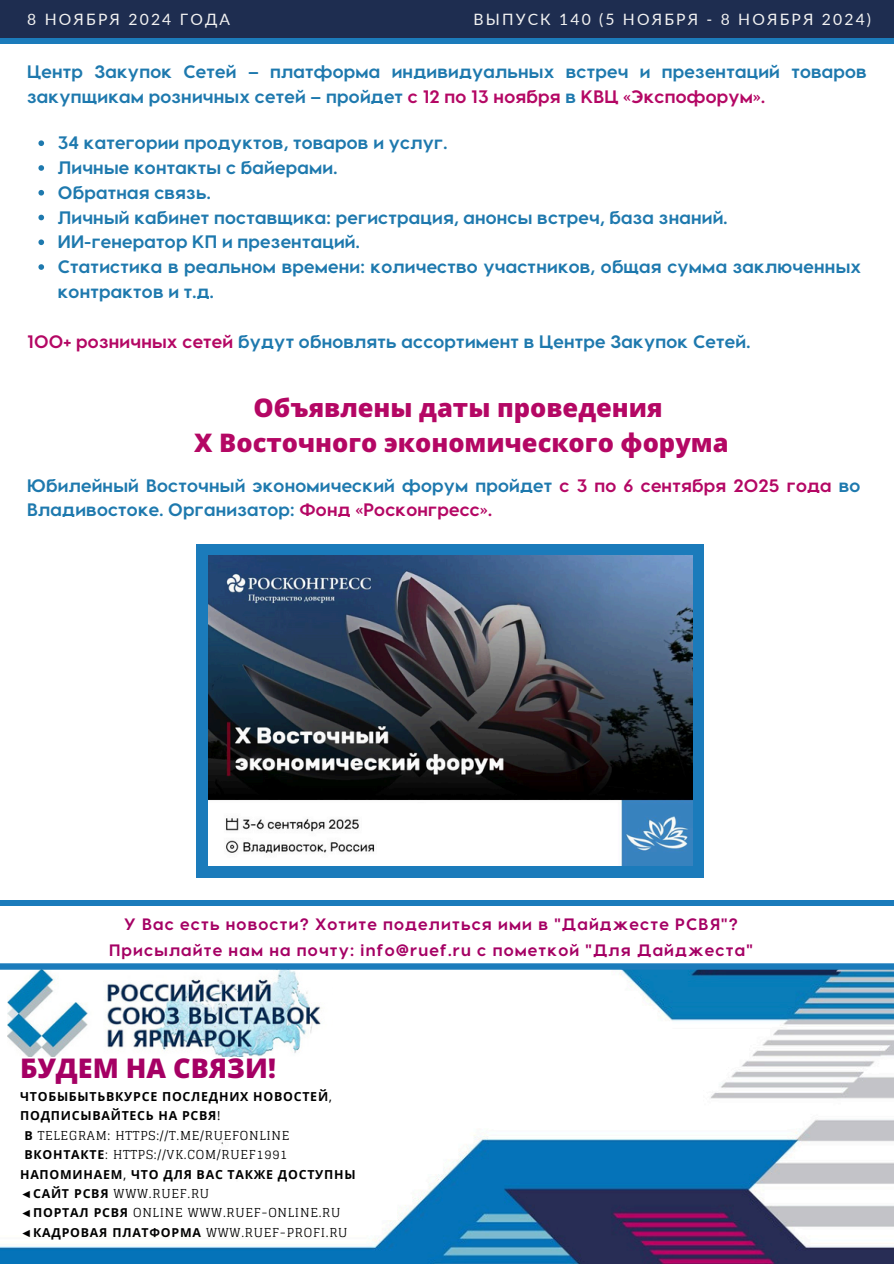
<style>
.page{position:relative;width:894px;height:1264px;background:#fff}
.page>*{position:absolute;margin:0;border:0;box-sizing:border-box;transform-origin:0 0}
.t1{font:800 27px "Open Sans";color:#a50064}
.t2{font:800 25.5px/34.8px "Open Sans";color:#b40764;text-align:center}
.t3{font:700 18px/24.8px "Visby CF";letter-spacing:.015em;color:#1e79ae}
.t4{font:700 16.5px/25.8px "Visby CF";letter-spacing:.07em;color:#a50064;text-align:center}
.t5{font:15.6px "Lato";letter-spacing:.14em;color:#f2f2f2}
.t6{font:12.3px/19.2px "Glegoo";letter-spacing:.06em;color:#000}
.t7{font:700 12.3px "Noto Sans";letter-spacing:.06em;color:#000}
.s1{color:#b40764}
.s2{font-weight:400}
.s3{font-family:"Noto Sans";font-weight:700}
.s4{font-family:"Liberation Serif";font-weight:700}
</style>
<div class="page">
<div style="left:0;top:0;width:893px;height:38px;background:#1e2d50"></div>
<div style="left:0;top:38px;width:893px;height:6px;background:#1b7bbb"></div>
<div style="left:0;top:899px;width:893px;height:6px;background:#1b7bbb"></div>
<img style="left:0;top:963px;width:893px;height:300px">
<img style="left:8px;top:964px;width:324px;height:92px">
<div style="left:196px;top:544px;width:507px;height:333px;background:#1b7bbb"></div>
<img style="left:208px;top:555px;width:484px;height:310px">
<svg style="left:38px;top:140px;width:6px;height:6px"></svg>
<svg style="left:38px;top:165px;width:6px;height:6px"></svg>
<svg style="left:38px;top:190px;width:6px;height:5px"></svg>
<svg style="left:38px;top:215px;width:6px;height:5px"></svg>
<svg style="left:38px;top:239px;width:6px;height:6px"></svg>
<svg style="left:38px;top:264px;width:6px;height:6px"></svg>
<h3 class="t5" style="left:27px;top:10px;width:204px">8 НОЯБРЯ 2024 ГОДА</h3>
<p class="t5" style="left:473px;top:10px;width:399px">ВЫПУСК 140 (5 НОЯБРЯ - 8 НОЯБРЯ 2024)</p>
<p class="t3" style="left:27px;top:58px;width:840px">Центр Закупок Сетей – платформа индивидуальных встреч и презентаций товаров закупщикам розничных сетей – пройдет <span class="s1">с 12 по 13 ноября</span> в <span class="s1">КВЦ «Экспофорум».</span></p>
<h1 class="t3" style="left:58px;top:130px;width:391px">34 категории продуктов, товаров и услуг.</h1>
<p class="t3" style="left:58px;top:154px;width:281px">Личные контакты с байерами.</p>
<p class="t3" style="left:58px;top:179px;width:154px">Обратная связь.</p>
<p class="t3" style="left:58px;top:204px;width:671px">Личный кабинет поставщика: регистрация, анонсы встреч, база знаний.</p>
<p class="t3" style="left:58px;top:229px;width:303px">ИИ-генератор КП и презентаций.</p>
<p class="t3" style="left:58px;top:253px;width:804px">Статистика в реальном времени: количество участников, общая сумма заключенных контрактов и т.д.</p>
<p class="t3" style="left:27px;top:328px;width:724px"><span class="s1">100+ розничных сетей</span> будут обновлять ассортимент в Центре Закупок Сетей.</p>
<p class="t2" style="left:194px;top:389px;width:536px">Объявлены даты проведения<br>Х Восточного экономического форума</p>
<p class="t3" style="left:27px;top:472px;width:834px">Юбилейный Восточный экономический форум пройдет <span class="s1">с 3 по 6 сентября 2025 года</span> во<br>Владивостоке. Организатор: <span class="s1">Фонд «Росконгресс».</span></p>
<p class="t4" style="left:109px;top:910px;width:644px">У Вас есть новости? Хотите поделиться ими в "Дайджесте РСВЯ"?<br>Присылайте нам на почту: info@ruef.ru с пометкой "Для Дайджеста"</p>
<p class="t1" style="left:20px;top:1049px;width:257px">БУДЕМ НА СВЯЗИ!</p>
<p class="t7" style="left:20px;top:1087px;width:313px">ЧТОБЫБЫТЬВКУРСЕ ПОСЛЕДНИХ НОВОСТЕЙ<span class="s2">,</span></p>
<p class="t7" style="left:20px;top:1107px;width:202px">ПОДПИСЫВАЙТЕСЬ НА РСВЯ<span class="s2">!</span></p>
<h3 class="t6" style="left:24px;top:1125px;width:266px"><span class="s3">В</span> TELEGRAM: HTTPS://T.ME/RUEFONLINE<br><span class="s3">ВКОНТАКТЕ</span>: HTTPS://VK.COM/RUEF1991</h3>
<h2 class="t7" style="left:20px;top:1165px;width:337px">НАПОМИНАЕМ<span class="s2">,</span> ЧТО ДЛЯ ВАС ТАКЖЕ ДОСТУПНЫ</h2>
<h3 class="t6" style="left:20px;top:1184px;width:329px"><span class="s4">◄</span><span class="s3">САЙТ РСВЯ</span> WWW.RUEF.RU<br><span class="s4">◄</span><span class="s3">ПОРТАЛ РСВЯ</span> ONLINE WWW.RUEF-ONLINE.RU <span class="s4">◄</span><span class="s3">КАДРОВАЯ ПЛАТФОРМА</span> WWW.RUEF-PROFI.RU</h3>
</div>
